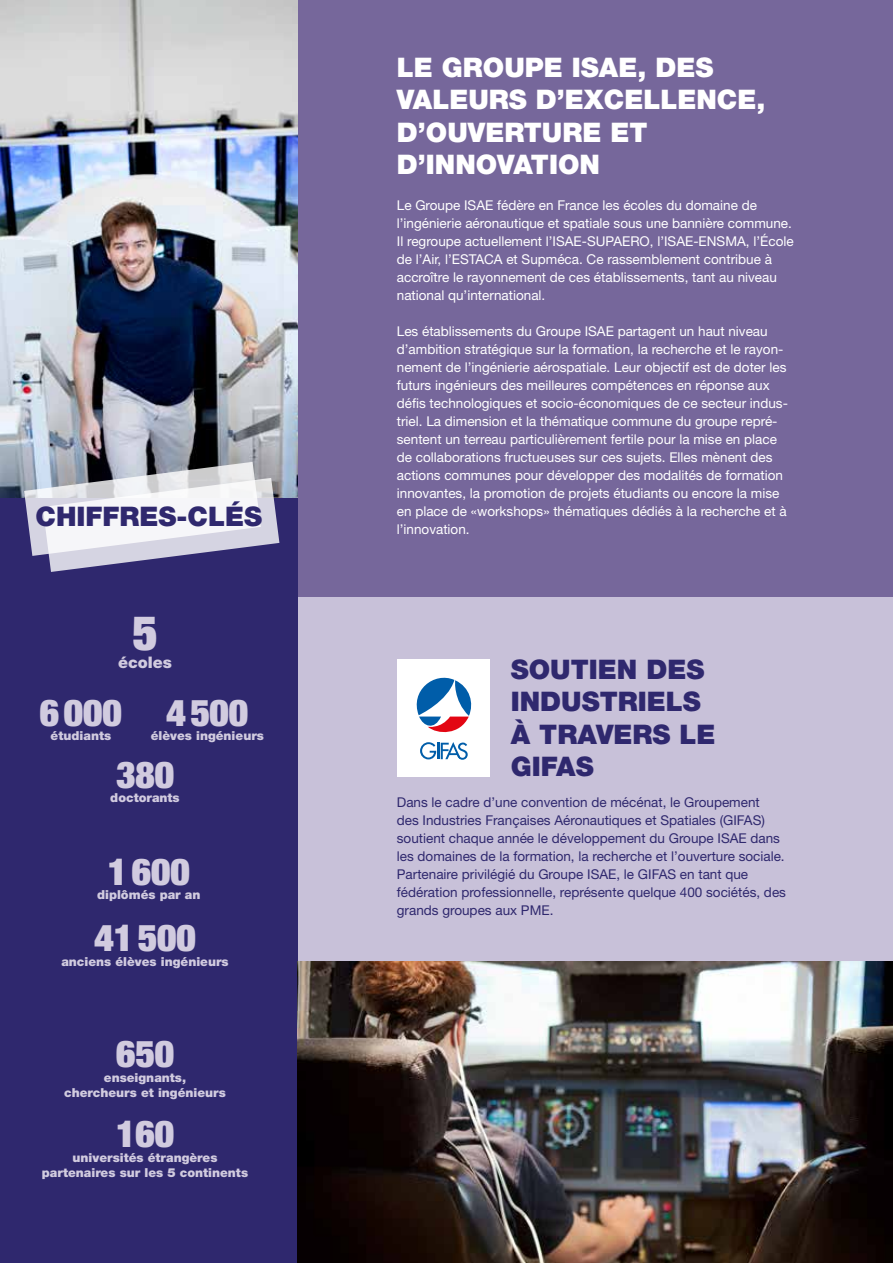
<style>
.page{position:relative;width:893px;height:1263px;background:#fff}
.page>*{position:absolute;margin:0;border:0;box-sizing:border-box;transform-origin:0 0}
.t1{font:900 condensed 47.85px "Helvetica Neue LT Std";color:#d1cbdf}
.t2{font:900 condensed 37.2px "Helvetica Neue LT Std";color:#d1cbdf}
.t3{font:900 27px/32.4px "Helvetica Neue LT Std";color:#fff}
.t4{font:900 27px/32.4px "Helvetica Neue LT Std";color:#2f286e}
.t5{font:900 15.9px "Helvetica Neue LT Std";color:#d1cbdf}
.t6{font:13.5px/18px "Helvetica Neue LT Std";color:#fff}
.t7{font:13.5px/18px "Helvetica Neue LT Std";color:#2f286e}
.t8{font:900 12.45px/14.9px "Helvetica Neue LT Std";color:#d1cbdf;text-align:center}
</style>
<div class="page">
<div style="left:198px;top:596px;width:695px;height:365px;background:#c8c1d9"></div>
<div style="left:239px;top:0;width:654px;height:596px;background:#76679b"></div>
<div style="left:0;top:0;width:298px;height:1263px;background:#2f286e"></div>
<img style="left:0;top:0;width:298px;height:497px">
<div style="left:397px;top:660px;width:92px;height:117px;background:#fff"></div>
<svg style="left:420px;top:742px;width:48px;height:18px"></svg>
<svg style="left:416px;top:677px;width:56px;height:56px"></svg>
<svg style="left:24px;top:462px;width:255px;height:110px;background:#bfbecf"></svg>
<img style="left:298px;top:961px;width:595px;height:302px">
<h3 class="t4" style="left:36px;top:500px;width:228px">CHIFFRES-CLÉS</h3>
<h1 class="t1" style="left:133px;top:603px;width:26px">5</h1>
<p class="t5" style="left:118px;top:653px;width:56px">écoles</p>
<h2 class="t2" style="left:40px;top:689px;width:83px">6000</h2>
<p class="t8" style="left:51px;top:728px;width:62px">étudiants</p>
<h2 class="t2" style="left:166px;top:689px;width:83px">4500</h2>
<p class="t8" style="left:151px;top:728px;width:115px">élèves ingénieurs</p>
<h2 class="t2" style="left:116px;top:751px;width:59px">380</h2>
<p class="t8" style="left:110px;top:790px;width:71px">doctorants</p>
<h2 class="t2" style="left:108px;top:847px;width:83px">1600</h2>
<p class="t8" style="left:97px;top:887px;width:105px">diplômés par an</p>
<h2 class="t2" style="left:94px;top:914px;width:103px">41500</h2>
<p class="t8" style="left:61px;top:954px;width:169px">anciens élèves ingénieurs</p>
<h2 class="t2" style="left:116px;top:1030px;width:59px">650</h2>
<p class="t8" style="left:64px;top:1070px;width:163px">enseignants,<br>chercheurs et ingénieurs</p>
<h2 class="t2" style="left:116px;top:1110px;width:59px">160</h2>
<p class="t8" style="left:42px;top:1150px;width:208px">universités étrangères partenaires sur les 5 continents</p>
<h3 class="t3" style="left:397px;top:51px;width:370px">LE GROUPE ISAE, DES<br>VALEURS D’EXCELLENCE,<br>D’OUVERTURE ET<br>D’INNOVATION</h3>
<p class="t6" style="left:397px;top:196px;width:398px">Le Groupe ISAE fédère en France les écoles du domaine de l’ingénierie aéronautique et spatiale sous une bannière commune.<br>Il regroupe actuellement l’ISAE-SUPAERO, l’ISAE-ENSMA, l’École de l’Air, l’ESTACA et Supméca. Ce rassemblement contribue à accroître le rayonnement de ces établissements, tant au niveau national qu’international.</p>
<p class="t6" style="left:397px;top:322px;width:393px">Les établissements du Groupe ISAE partagent un haut niveau d’ambition stratégique sur la formation, la recherche et le rayon&shy;nement de l’ingénierie aérospatiale. Leur objectif est de doter les futurs ingénieurs des meilleures compétences en réponse aux défis technologiques et socio-économiques de ce secteur indus&shy;triel. La dimension et la thématique commune du groupe repré&shy;sentent un terreau particulièrement fertile pour la mise en place de collaborations fructueuses sur ces sujets. Elles mènent des actions communes pour développer des modalités de formation innovantes, la promotion de projets étudiants ou encore la mise en place de «workshops» thématiques dédiés à la recherche et à l’innovation.</p>
<h3 class="t4" style="left:511px;top:653px;width:206px">SOUTIEN DES<br>INDUSTRIELS<br>À TRAVERS LE<br>GIFAS</h3>
<p class="t7" style="left:397px;top:793px;width:391px">Dans le cadre d’une convention de mécénat, le Groupement<br>des Industries Françaises Aéronautiques et Spatiales (GIFAS) soutient chaque année le développement du Groupe ISAE dans les domaines de la formation, la recherche et l’ouverture sociale.<br>Partenaire privilégié du Groupe ISAE, le GIFAS en tant que fédération professionnelle, représente quelque 400 sociétés, des grands groupes aux PME.</p>
</div>
